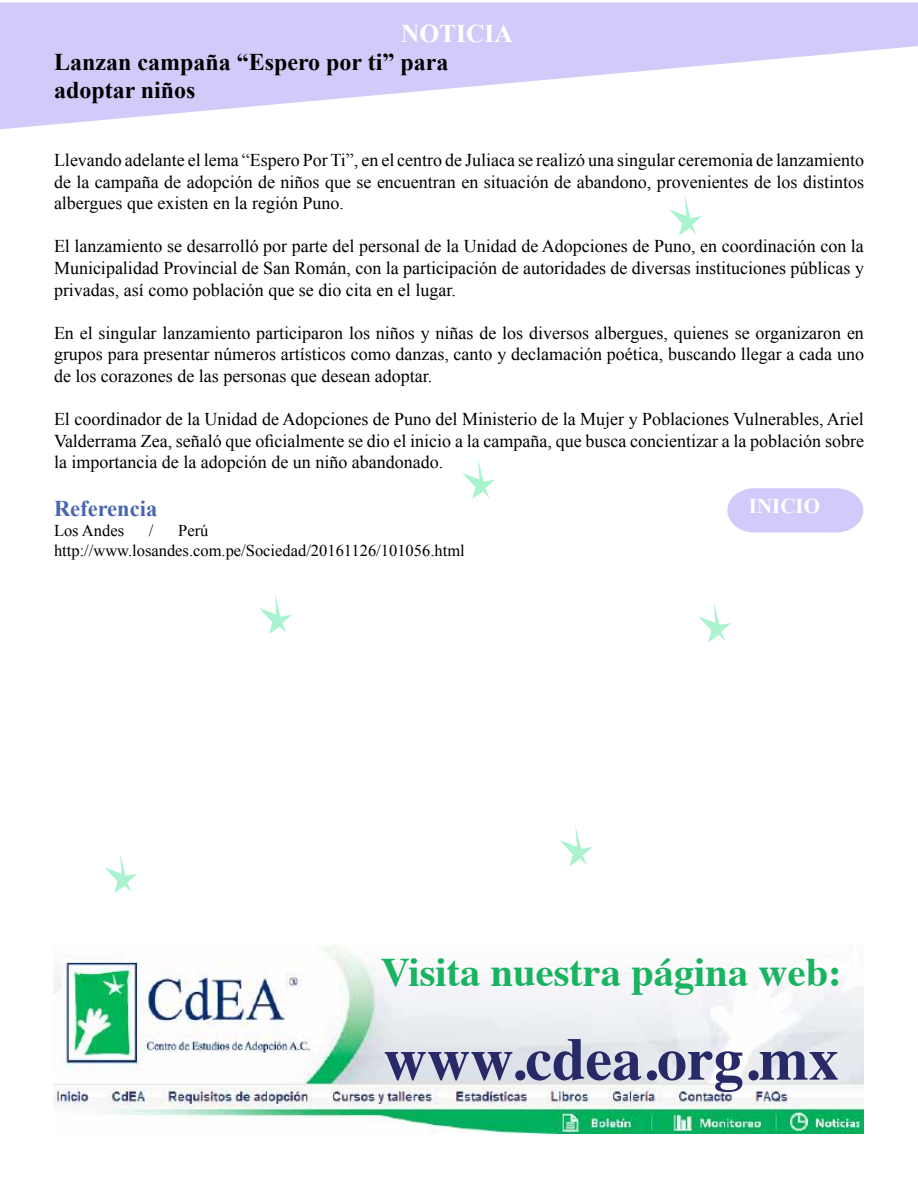
<style>
.page{position:relative;width:918px;height:1188px;background:#fff}
.page>*{position:absolute;margin:0;border:0;box-sizing:border-box;transform-origin:0 0}
.t1{font:700 60px "Times";color:#272a66}
.t2{font:700 40.5px "Times";color:#19b361}
.t3{font:700 25.5px "Times New Roman";color:#fff}
.t4{font:700 24px/28.8px "Times New Roman";color:#000}
.t5{font:700 22.5px "Times New Roman";color:#4965af}
.t6{font:700 21px "Times New Roman";color:#feffff}
.t7{font:18px/21.6px "Times New Roman";color:#000;text-align:justify}
.t8{font:16.5px/19.8px "Times New Roman";color:#000}
</style>
<div class="page">
<svg style="left:669px;top:196px;width:33px;height:40px"></svg>
<svg style="left:727px;top:488px;width:136px;height:45px"></svg>
<svg style="left:0;top:2px;width:918px;height:127px;fill:#d1cbfa"></svg>
<svg style="left:462px;top:460px;width:33px;height:39px"></svg>
<img style="left:54px;top:946px;width:810px;height:188px">
<svg style="left:698px;top:603px;width:33px;height:39px"></svg>
<svg style="left:259px;top:595px;width:33px;height:39px"></svg>
<svg style="left:560px;top:827px;width:32px;height:39px"></svg>
<svg style="left:104px;top:854px;width:33px;height:39px"></svg>
<h3 class="t3" style="left:401px;top:16px;width:113px">NOTICIA</h3>
<h3 class="t4" style="left:54px;top:47px;width:396px">Lanzan campaña “Espero por ti” para adoptar niños</h3>
<p class="t7" style="left:54px;top:149px;width:812px">Llevando adelante el lema “Espero Por Ti”, en el centro de Juliaca se realizó una singular ceremonia de lanzamiento de la campaña de adopción de niños que se encuentran en situación de abandono, provenientes de los distintos albergues que existen en la región Puno.</p>
<p class="t7" style="left:54px;top:235px;width:812px">El lanzamiento se desarrolló por parte del personal de la Unidad de Adopciones de Puno, en coordinación con la Municipalidad Provincial de San Román, con la participación de autoridades de diversas instituciones públicas y privadas, así como población que se dio cita en el lugar.</p>
<p class="t7" style="left:54px;top:322px;width:812px">En el singular lanzamiento participaron los niños y niñas de los diversos albergues, quienes se organizaron en grupos para presentar números artísticos como danzas, canto y declamación poética, buscando llegar a cada uno de los corazones de las personas que desean adoptar.</p>
<p class="t7" style="left:54px;top:408px;width:812px">El coordinador de la Unidad de Adopciones de Puno del Ministerio de la Mujer y Poblaciones Vulnerables, Ariel Valderrama Zea, señaló que oficialmente se dio el inicio a la campaña, que busca concientizar a la población sobre la importancia de la adopción de un niño abandonado.</p>
<p class="t5" style="left:54px;top:493px;width:105px">Referencia</p>
<p class="t8" style="left:54px;top:520px;width:72px">Los Andes</p>
<p class="t8" style="left:149px;top:520px;width:6px">/</p>
<p class="t6" style="left:749px;top:492px;width:73px">INICIO</p>
<p class="t8" style="left:54px;top:520px;width:412px;text-indent:124px">Perú http://www.losandes.com.pe/Sociedad/20161126/101056.html</p>
<h2 class="t2" style="left:381px;top:934px;width:462px">Visita nuestra página web:</h2>
<h1 class="t1" style="left:384px;top:1002px;width:456px">www.cdea.org.mx</h1>
</div>
